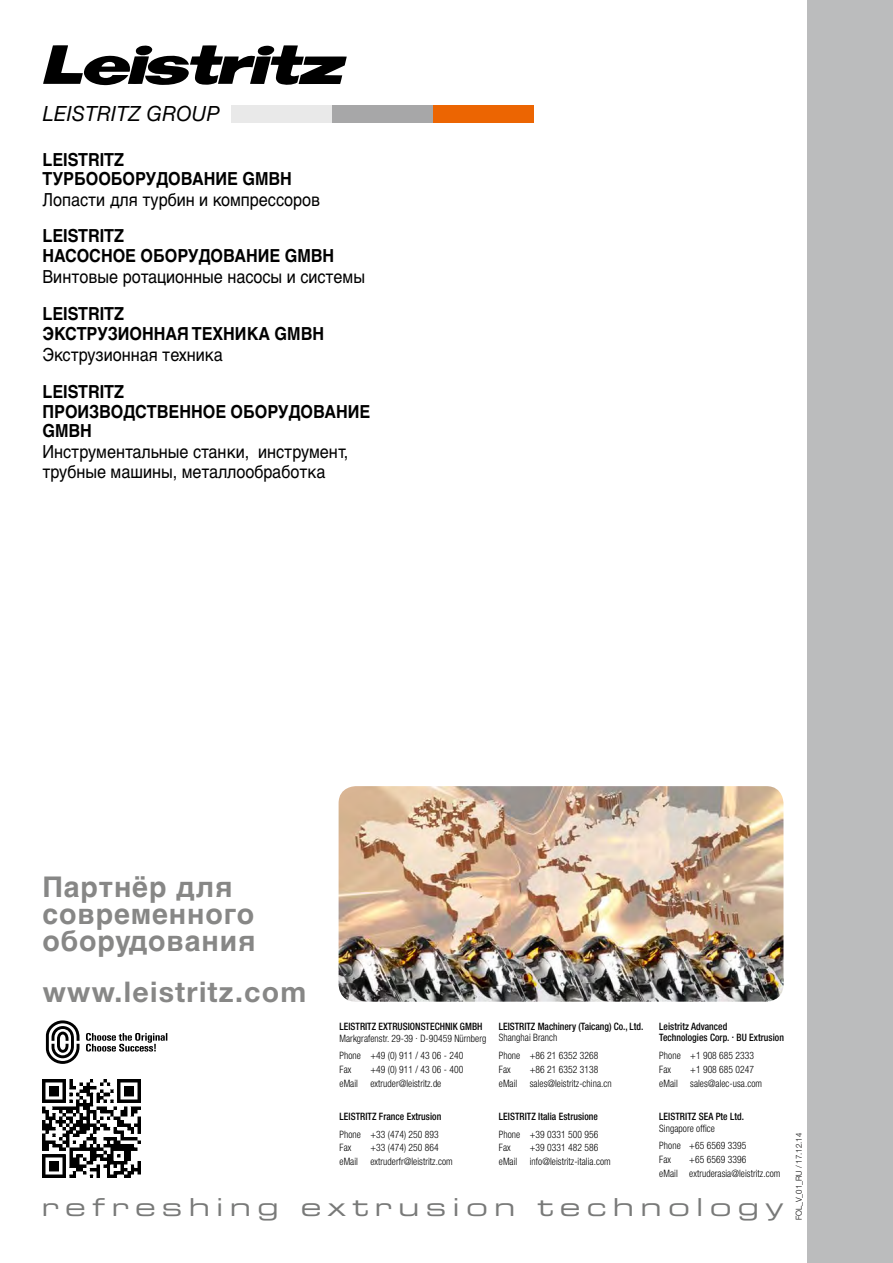
<style>
.page{position:relative;width:893px;height:1263px;background:#fff}
.page>*{position:absolute;margin:0;border:0;box-sizing:border-box;transform-origin:0 0}
.t1{font:700 28.5px/27px "Helvetica Cyr";letter-spacing:.03em;color:#878786}
.t2{font:700 28.5px "Helvetica Neue";letter-spacing:.045em;color:#878786}
.t3{font:24.75px "Eurostile Extended Two";letter-spacing:.23em;color:#787978;scale:1.09 1}
.t4{font:italic 21px "Helvetica Neue";letter-spacing:.015em;color:#000;scale:.95 1}
.t5{font:18px/19.5px "Helvetica Cyr Upright";color:#000;scale:.9 1}
.t6{font:700 18px/19.5px "Helvetica Cyr";color:#000;scale:.9 1}
.t7{font:300 condensed 10.2px/13.8px "Helvetica Neue";letter-spacing:.005em;color:#000;scale:.94 1}
.t8{font:500 condensed 10.2px/11.7px "Helvetica Neue";letter-spacing:.005em;color:#000;scale:.94 1}
.t9{font:300 8.25px "Helvetica Neue";color:#000;scale:.95 1}
</style>
<div class="page">
<div style="left:231px;top:106px;width:101px;height:17px;background:#e9e9e9"></div>
<div style="left:332px;top:106px;width:101px;height:17px;background:#a7a7a8"></div>
<div style="left:433px;top:106px;width:101px;height:17px;background:#ec6502"></div>
<svg style="left:43px;top:45px;width:304px;height:40px"></svg>
<div style="left:808px;top:0;width:85px;height:1263px;background:#bbbcbd"></div>
<img style="left:339px;top:786px;width:444px;height:216px">
<svg style="left:46px;top:1020px;width:34px;height:44px"></svg>
<svg style="left:86px;top:1033px;width:81px;height:18px"></svg>
<img style="left:43px;top:1079px;width:98px;height:98px">
<h3 class="t4" style="left:43px;top:101px;width:188px">LEISTRITZ GROUP</h3>
<h3 class="t6" style="left:43px;top:150px;width:279px">LEISTRITZ<br>ТУРБООБОРУДОВАНИЕ GMBH</h3>
<h3 class="t5" style="left:43px;top:190px;width:310px">Лопасти для турбин и компрессоров</h3>
<h3 class="t6" style="left:43px;top:226px;width:326px">LEISTRITZ<br>НАСОСНОЕ ОБОРУДОВАНИЕ GMBH</h3>
<h3 class="t5" style="left:43px;top:267px;width:360px">Винтовые ротационные насосы и системы</h3>
<h3 class="t6" style="left:43px;top:304px;width:314px">LEISTRITZ<br>ЭКСТРУЗИОННАЯ ТЕХНИКА GMBH</h3>
<h3 class="t5" style="left:43px;top:345px;width:202px">Экструзионная техника</h3>
<h3 class="t6" style="left:43px;top:382px;width:366px">LEISTRITZ<br>ПРОИЗВОДСТВЕННОЕ ОБОРУДОВАНИЕ<br>GMBH</h3>
<h3 class="t5" style="left:43px;top:442px;width:341px">Инструментальные станки, инструмент, трубные машины, металлообработка</h3>
<h1 class="t1" style="left:43px;top:873px;width:214px">Партнёр для современного оборудования</h1>
<h1 class="t2" style="left:43px;top:974px;width:265px">www.leistritz.com</h1>
<p class="t8" style="left:340px;top:1020px;width:154px">LEISTRITZ EXTRUSIONSTECHNIK GMBH</p>
<p class="t7" style="left:340px;top:1029px;width:158px;line-height:17.4px">Markgrafenstr. 29-39 . D-90459 Nürnberg<br>Phone +49 (0) 911 / 43 06 - 240</p>
<p class="t7" style="left:340px;top:1062px;width:14px">Fax</p>
<p class="t7" style="left:340px;top:1062px;width:133px;text-indent:31px">+49 (0) 911 / 43 06 - 400 eMail extruder@leistritz.de</p>
<p class="t8" style="left:340px;top:1110px;width:110px">LEISTRITZ France Extrusion</p>
<p class="t7" style="left:340px;top:1127px;width:107px">Phone +33 (474) 250 893<br>Fax</p>
<p class="t7" style="left:340px;top:1141px;width:122px;text-indent:31px">+33 (474) 250 864 eMail extruderfr@leistritz.com</p>
<p class="t8" style="left:499px;top:1020px;width:155px">LEISTRITZ Machinery (Taicang) Co., Ltd.</p>
<p class="t7" style="left:499px;top:1029px;width:107px;line-height:17.4px">Shanghai Branch<br>Phone +86 21 6352 3268</p>
<p class="t7" style="left:499px;top:1062px;width:14px">Fax</p>
<p class="t7" style="left:499px;top:1062px;width:121px;text-indent:31px">+86 21 6352 3138 eMail sales@leistritz-china.cn</p>
<p class="t8" style="left:499px;top:1110px;width:107px">LEISTRITZ Italia Estrusione</p>
<p class="t7" style="left:499px;top:1127px;width:107px">Phone +39 0331 500 956<br>Fax</p>
<p class="t7" style="left:499px;top:1141px;width:120px;text-indent:31px">+39 0331 482 586 eMail info@leistritz-italia.com</p>
<p class="t8" style="left:659px;top:1020px;width:134px">Leistritz Advanced<br>Technologies Corp. . BU Extrusion</p>
<p class="t7" style="left:659px;top:1048px;width:102px">Phone +1 908 685 2333<br>Fax</p>
<p class="t7" style="left:659px;top:1062px;width:111px;text-indent:31px">+1 908 685 0247 eMail sales@alec-usa.com</p>
<p class="t8" style="left:659px;top:1110px;width:92px">LEISTRITZ SEA Pte Ltd.</p>
<p class="t7" style="left:659px;top:1119px;width:94px;line-height:17.4px">Singapore office<br>Phone +65 6569 3395</p>
<p class="t7" style="left:659px;top:1152px;width:14px">Fax</p>
<p class="t7" style="left:659px;top:1152px;width:130px;text-align:center">+65 6569 3396<br>eMail extruderasia@leistritz.com</p>
<h2 class="t3" style="left:42px;top:1190px;width:682px">refreshing extrusion technology</h2>
<p class="t9" style="left:794px;top:1220px;width:94px;rotate:-90deg">FOL_V_01_RU / 17.12.14</p>
</div>
